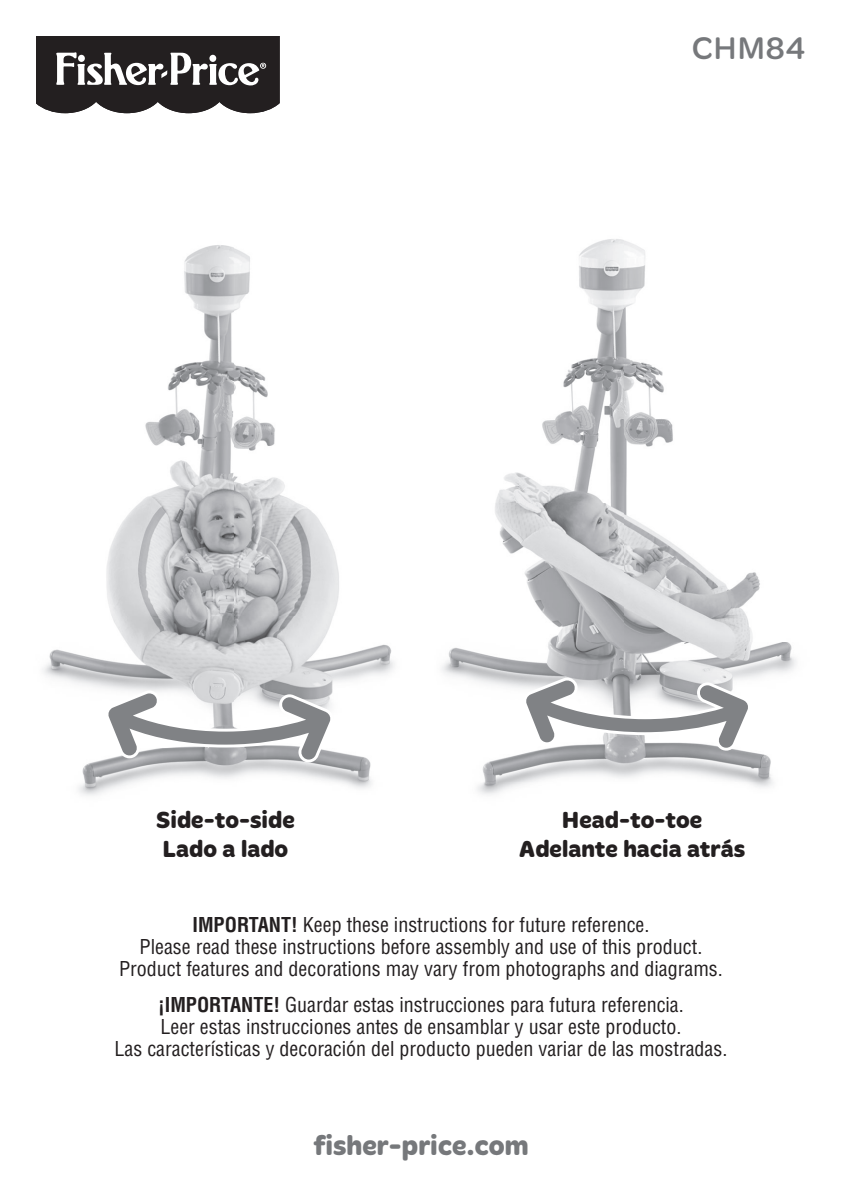
<style>
.page{position:relative;width:842px;height:1191px;background:#fff}
.page>*{position:absolute;margin:0;border:0;box-sizing:border-box;transform-origin:0 0}
.t1{font:32px "Merge Pro";color:#76787b}
.t2{font:700 28px "Merge Pro";color:#76787b}
.t3{font:700 24px/28.8px "Merge Pro";color:#231f20}
.t4{font:condensed 20px/22px "Helvetica LT Std";color:#231f20;text-align:center}
.s1{font-weight:700}
</style>
<div class="page">
<img style="left:43px;top:245px;width:352px;height:551px">
<img style="left:442px;top:239px;width:354px;height:556px">
<svg style="left:36px;top:36px;width:244px;height:77px;background:#484546"></svg>
<svg style="left:523px;top:678px;width:229px;height:73px"></svg>
<svg style="left:105px;top:690px;width:229px;height:72px"></svg>
<h1 class="t1" style="left:691px;top:35px;width:116px">CHM84</h1>
<p class="t3" style="left:156px;top:807px;width:140px">Side-to-side<br>Lado a lado</p>
<p class="t3" style="left:519px;top:807px;width:228px;text-align:center">Head-to-toe<br>Adelante hacia atrás</p>
<p class="t4" style="left:119px;top:915px;width:605px"><span class="s1">IMPORTANT!</span> Keep these instructions for future reference.<br>Please read these instructions before assembly and use of this product.<br>Product features and decorations may vary from photographs and diagrams.</p>
<p class="t4" style="left:115px;top:996px;width:614px"><span class="s1">¡IMPORTANTE!</span> Guardar estas instrucciones para futura referencia.<br>Leer estas instrucciones antes de ensamblar y usar este producto.<br>Las características y decoración del producto pueden variar de las mostradas.</p>
<h2 class="t2" style="left:313px;top:1135px;width:217px">fisher-price.com</h2>
</div>
